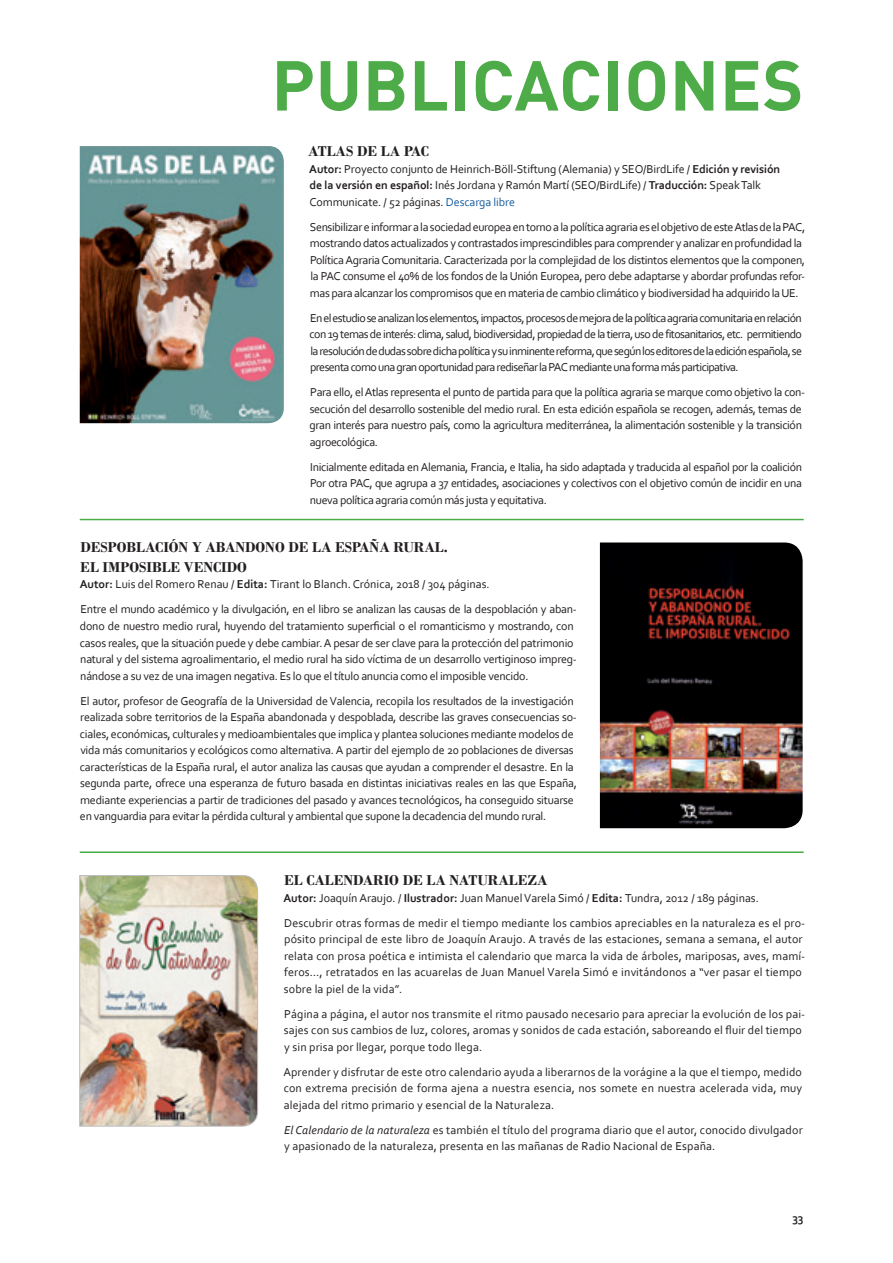
<style>
.page{position:relative;width:893px;height:1263px;background:#fff}
.page>*{position:absolute;margin:0;border:0;box-sizing:border-box;transform-origin:0 0}
.t1{font:700 69.45px "DIN Pro";letter-spacing:.01em;color:#4dac48}
.t2{font:700 15px/19.5px "Bodoni";color:#231f20}
.t3{font:12px/16.5px "Corbel";letter-spacing:-.02em;color:#231f20}
.t4{font:12px/16.5px "Corbel";letter-spacing:.01em;color:#231f20}
.t5{font:700 12px "Corbel";color:#231f20}
.s1{font-weight:700}
.s2{color:#175d9e}
.s3{font-style:italic}
</style>
<div class="page">
<img style="left:79px;top:875px;width:179px;height:252px">
<hr style="left:80px;top:519px;width:724px;height:1px;background:#48ac48">
<hr style="left:80px;top:851px;width:724px;height:2px;background:#48ac48">
<img style="left:80px;top:146px;width:204px;height:277px">
<img style="left:600px;top:542px;width:203px;height:286px">
<h1 class="t1" style="left:271px;top:38px;width:534px">PUBLICACIONES</h1>
<p class="t2" style="left:308px;top:142px;width:123px">ATLAS DE LA PAC</p>
<p class="t3" style="left:309px;top:160px;width:472px"><span class="s1">Autor:</span> Proyecto conjunto de Heinrich-Böll-Stiftung (Alemania) y SEO/BirdLife / <span class="s1">Edición y revisión de la versión en español:</span> Inés Jordana y Ramón Martí (SEO/BirdLife) / <span class="s1">Traducción:</span> Speak Talk<br>Communicate. / 52 páginas. <span class="s2">Descarga libre</span></p>
<p class="t3" style="left:310px;top:218px;width:497px">Sensibilizar e informar a la sociedad europea en torno a la política agraria es el objetivo de este Atlas de la PAC, mostrando datos actualizados y contrastados imprescindibles para comprender y analizar en profundidad la Política Agraria Comunitaria. Caracterizada por la complejidad de los distintos elementos que la componen, la PAC consume el 40% de los fondos de la Unión Europea, pero debe adaptarse y abordar profundas refor&shy;mas para alcanzar los compromisos que en materia de cambio climático y biodiversidad ha adquirido la UE.</p>
<p class="t3" style="left:310px;top:309px;width:494px;text-align:justify">En el estudio se analizan los elementos, impactos, procesos de mejora de la política agraria comunitaria en relación con 19 temas de interés: clima, salud, biodiversidad, propiedad de la tierra, uso de fitosanitarios, etc. permitiendo la resolución de dudas sobre dicha política y su inminente reforma, que según los editores de la edición española, se presenta como una gran oportunidad para rediseñar la PAC mediante una forma más participativa.</p>
<p class="t3" style="left:310px;top:384px;width:497px">Para ello, el Atlas representa el punto de partida para que la política agraria se marque como objetivo la con&shy;secución del desarrollo sostenible del medio rural. En esta edición española se recogen, además, temas de gran interés para nuestro país, como la agricultura mediterránea, la alimentación sostenible y la transición agroecológica.</p>
<p class="t3" style="left:310px;top:458px;width:494px;text-align:justify">Inicialmente editada en Alemania, Francia, e Italia, ha sido adaptada y traducida al español por la coalición Por otra PAC, que agrupa a 37 entidades, asociaciones y colectivos con el objetivo común de incidir en una nueva política agraria común más justa y equitativa.</p>
<p class="t2" style="left:80px;top:538px;width:369px">DESPOBLACIÓN Y ABANDONO DE LA ESPAÑA RURAL.<br>EL IMPOSIBLE VENCIDO</p>
<p class="t3" style="left:80px;top:572px;width:499px;line-height:25px"><span class="s1">Autor:</span> Luis del Romero Renau / <span class="s1">Edita:</span> Tirant lo Blanch. Crónica, 2018 / 304 páginas.<br>Entre el mundo académico y la divulgación, en el libro se analizan las causas de la despoblación y aban-</p>
<p class="t3" style="left:80px;top:617px;width:498px">dono de nuestro medio rural, huyendo del tratamiento superficial o el romanticismo y mostrando, con casos reales, que la situación puede y debe cambiar. A pesar de ser clave para la protección del patrimonio natural y del sistema agroalimentario, el medio rural ha sido víctima de un desarrollo vertiginoso impreg&shy;nándose a su vez de una imagen negativa. Es lo que el título anuncia como el imposible vencido.</p>
<p class="t3" style="left:80px;top:692px;width:498px">El autor, profesor de Geografía de la Universidad de Valencia, recopila los resultados de la investigación realizada sobre territorios de la España abandonada y despoblada, describe las graves consecuencias so&shy;ciales, económicas, culturales y medioambientales que implica y plantea soluciones mediante modelos de vida más comunitarios y ecológicos como alternativa. A partir del ejemplo de 20 poblaciones de diversas características de la España rural, el autor analiza las causas que ayudan a comprender el desastre. En la segunda parte, ofrece una esperanza de futuro basada en distintas iniciativas reales en las que España, mediante experiencias a partir de tradiciones del pasado y avances tecnológicos, ha conseguido situarse en vanguardia para evitar la pérdida cultural y ambiental que supone la decadencia del mundo rural.</p>
<p class="t2" style="left:284px;top:870px;width:265px">EL CALENDARIO DE LA NATURALEZA</p>
<p class="t4" style="left:283px;top:885px;width:523px;line-height:25px"><span class="s1">Autor:</span> Joaquín Araujo. / <span class="s1">Ilustrador:</span> Juan Manuel Varela Simó / <span class="s1">Edita:</span> Tundra, 2012 / 189 páginas.<br>Descubrir otras formas de medir el tiempo mediante los cambios apreciables en la naturaleza es el pro-</p>
<p class="t4" style="left:284px;top:931px;width:523px">pósito principal de este libro de Joaquín Araujo. A través de las estaciones, semana a semana, el autor relata con prosa poética e intimista el calendario que marca la vida de árboles, mariposas, aves, mamí&shy;feros…, retratados en las acuarelas de Juan Manuel Varela Simó e invitándonos a “ver pasar el tiempo sobre la piel de la vida”.</p>
<p class="t4" style="left:284px;top:1005px;width:523px">Página a página, el autor nos transmite el ritmo pausado necesario para apreciar la evolución de los pai&shy;sajes con sus cambios de luz, colores, aromas y sonidos de cada estación, saboreando el fluir del tiempo y sin prisa por llegar, porque todo llega.</p>
<p class="t3" style="left:283px;top:1063px;width:520px;text-align:justify">Aprender y disfrutar de este otro calendario ayuda a liberarnos de la vorágine a la que el tiempo, medido con extrema precisión de forma ajena a nuestra esencia, nos somete en nuestra acelerada vida, muy alejada del ritmo primario y esencial de la Naturaleza.</p>
<p class="t4" style="left:284px;top:1121px;width:520px"><span class="s3">El Calendario de la naturaleza</span> es también el título del programa diario que el autor, conocido divulgador y apasionado de la naturaleza, presenta en las mañanas de Radio Nacional de España.</p>
<p class="t5" style="left:792px;top:1211px;width:13px">33</p>
</div>
